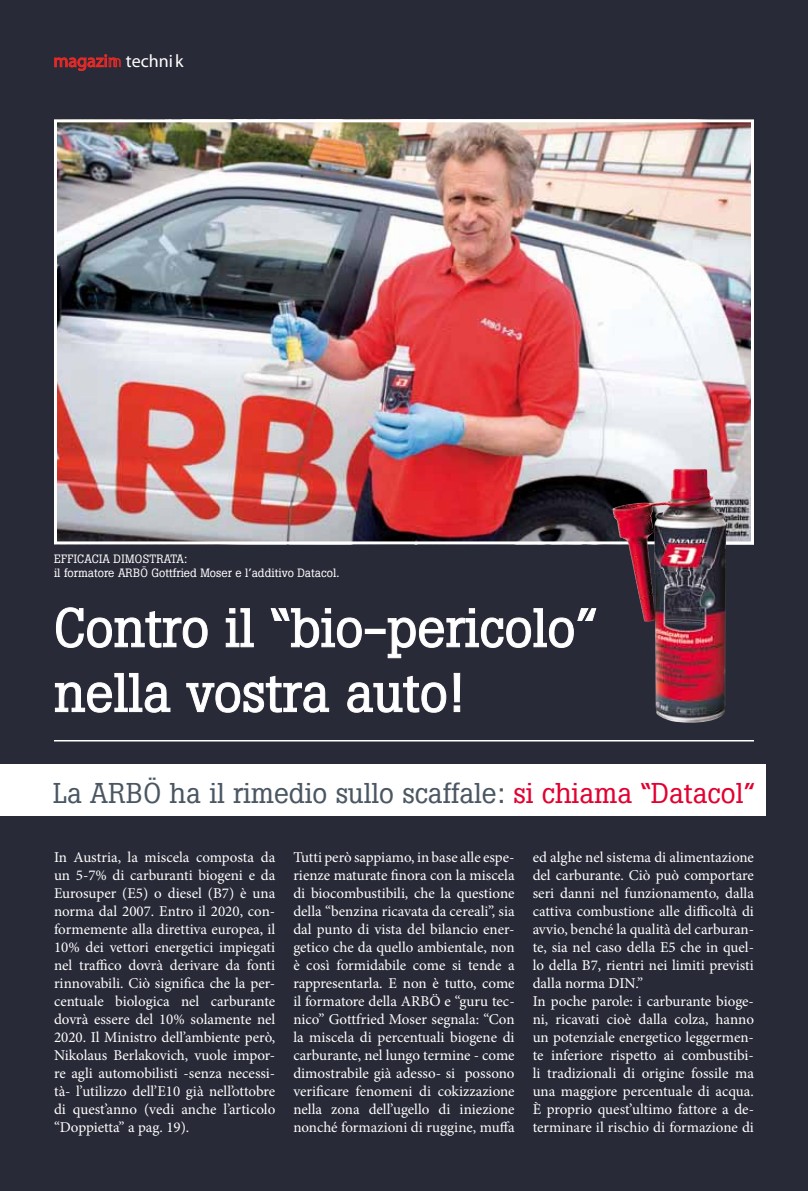
<style>
.page{position:relative;width:808px;height:1191px;background:#292a37}
.page>*{position:absolute;margin:0;border:0;box-sizing:border-box;transform-origin:0 0}
.t1{font:54px/64.8px "Boton";color:#fff}
.t2{font:28.5px "Boton";color:#4a5763}
.t3{font:18px "Myriad Pro";color:#e42a29}
.t4{font:15px/18px "Minion Pro";color:#fff;text-align:justify}
.t5{font:12px/14.4px "Boton";color:#fff}
.s1{color:#fff}
.s2{color:#e20030}
</style>
<div class="page">
<svg style="left:54px;top:54px;width:64px;height:17px"></svg>
<img style="left:58px;top:123px;width:692px;height:417px">
<div style="left:54px;top:119px;width:700px;height:425px;border:3px solid #fff"></div>
<div style="left:0;top:764px;width:765px;height:51px;background:#fff"></div>
<svg style="left:56px;top:607px;width:152px;height:41px"></svg>
<svg style="left:225px;top:608px;width:29px;height:39px"></svg>
<svg style="left:270px;top:608px;width:92px;height:40px"></svg>
<div style="left:365px;top:629px;width:21px;height:5px;border:1px solid #fff"></div>
<svg style="left:387px;top:608px;width:210px;height:50px"></svg>
<svg style="left:55px;top:673px;width:116px;height:40px"></svg>
<svg style="left:186px;top:675px;width:143px;height:38px"></svg>
<svg style="left:347px;top:675px;width:100px;height:38px"></svg>
<svg style="left:453px;top:672px;width:7px;height:40px"></svg>
<hr style="left:54px;top:740px;width:700px;height:1px;background:#fff">
<img style="left:612px;top:468px;width:114px;height:254px">
<p class="t3" style="left:53px;top:50px;width:132px">magazi n <span class="s1">technik</span></p>
<p class="t5" style="left:54px;top:551px;width:287px">EFFICACIA DIMOSTRATA:<br>il formatore ARBÖ Gottfried Moser e l’additivo Datacol.</p>
<h1 class="t1" style="left:54px;top:595px;width:544px">Contro il “bio-pericolo” nella vostra auto!</h1>
<h2 class="t2" style="left:53px;top:776px;width:703px">La ARBÖ ha il rimedio sullo scaffale: <span class="s2">si chiama “Datacol”</span></h2>
<p class="t4" style="left:54px;top:848px;width:223px">In Austria, la miscela composta da un 5-7% di carburanti biogeni e da Eurosuper (E5) o diesel (B7) è una norma dal 2007. Entro il 2020, con&shy;formemente alla direttiva europea, il 10% dei vettori energetici impiegati nel traffico dovrà derivare da fonti rinnovabili. Ciò significa che la per&shy;centuale biologica nel carburante dovrà essere del 10% solamente nel 2020. Il Ministro dell’ambiente però, Nikolaus Berlakovich, vuole impor&shy;re agli automobilisti -senza necessi&shy;tà- l’utilizzo dell’E10 già nell’ottobre di quest’anno (vedi anche l’articolo “Doppietta” a pag. 19).</p>
<p class="t4" style="left:293px;top:848px;width:223px">Tutti però sappiamo, in base alle espe&shy;rienze maturate finora con la miscela di biocombustibili, che la questione della “benzina ricavata da cereali”, sia dal punto di vista del bilancio ener&shy;getico che da quello ambientale, non è così formidabile come si tende a rappresentarla. E non è tutto, come il formatore della ARBÖ e “guru tec&shy;nico” Gottfried Moser segnala: “Con la miscela di percentuali biogene di carburante, nel lungo termine - come dimostrabile già adesso- si possono verificare fenomeni di cokizzazione nella zona dell’ugello di iniezione nonché formazioni di ruggine, muffa</p>
<p class="t4" style="left:533px;top:848px;width:223px;text-align:left">ed alghe nel sistema di alimentazione del carburante. Ciò può comportare seri danni nel funzionamento, dalla cattiva combustione alle difficoltà di avvio, benché la qualità del carburan&shy;te, sia nel caso della E5 che in quel&shy;lo della B7, rientri nei limiti previsti dalla norma DIN.”<br>In poche parole: i carburante bioge&shy;ni, ricavati cioè dalla colza, hanno un potenziale energetico leggermen&shy;te inferiore rispetto ai combustibi&shy;li tradizionali di origine fossile ma una maggiore percentuale di acqua.<br>È proprio quest’ultimo fattore a de&shy;terminare il rischio di formazione di</p>
</div>
